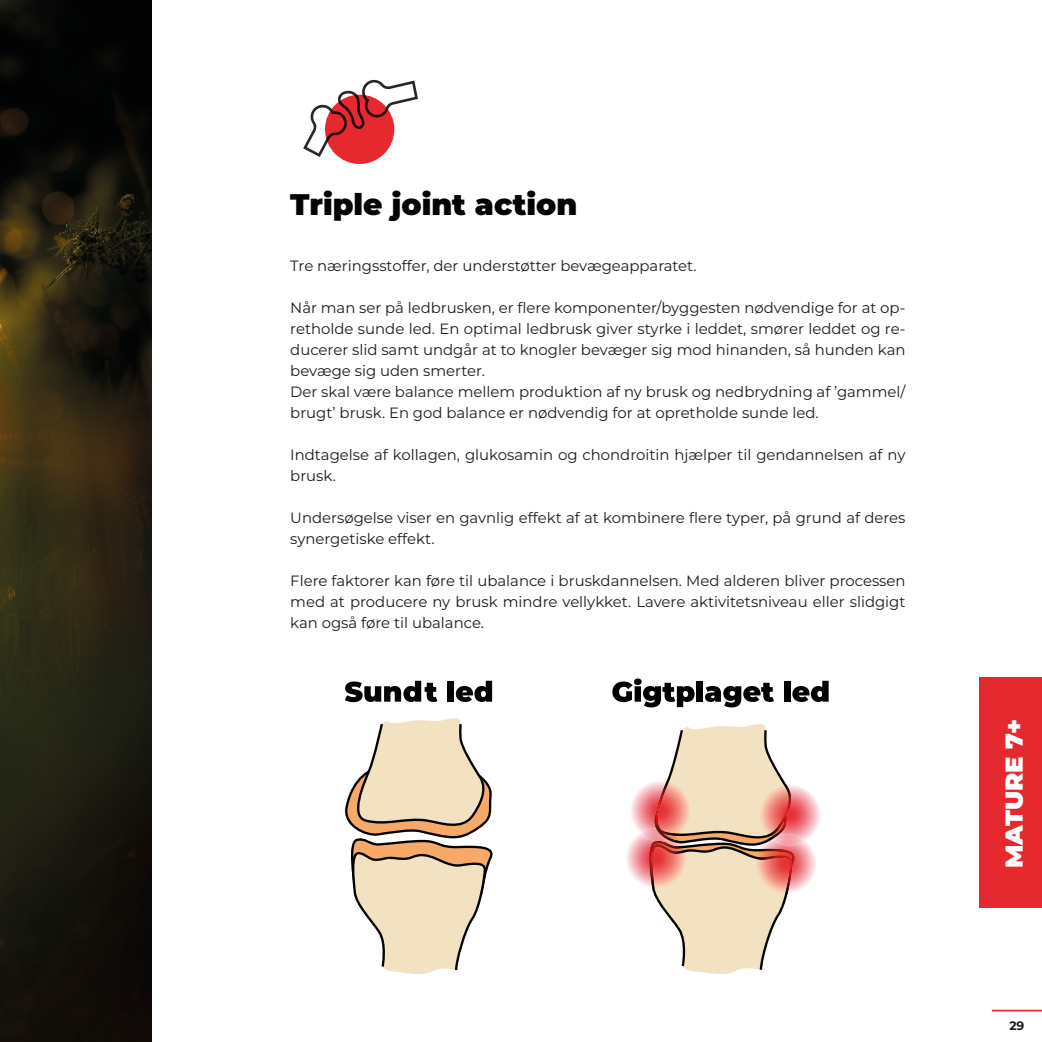
<style>
.page{position:relative;width:1042px;height:1042px;background:#fff}
.page>*{position:absolute;margin:0;border:0;box-sizing:border-box;transform-origin:0 0}
.Headline_2_-_17_pkt___-_sort{font:900 29.75px "Montserrat";color:#020304}
.t1{font:900 24.5px "Montserrat";color:#fff}
.t2{font:14.88px/21px "Montserrat";color:#1d1d1b}
.t3{font:700 12.25px "Montserrat";color:#1d1d1b}
</style>
<div class="page">
<hr style="left:992px;top:1009px;width:50px;height:2px;background:#e6292e">
<img style="left:0;top:0;width:151px;height:1042px">
<svg style="left:345px;top:718px;width:148px;height:256px"></svg>
<img style="left:798px;top:786px;width:22px;height:53px">
<img style="left:798px;top:839px;width:18px;height:52px">
<img style="left:798px;top:834px;width:7px;height:11px">
<img style="left:626px;top:834px;width:20px;height:52px">
<img style="left:631px;top:785px;width:15px;height:46px">
<img style="left:639px;top:828px;width:7px;height:13px">
<svg style="left:646px;top:724px;width:152px;height:250px"></svg>
<img style="left:657px;top:828px;width:18px;height:8px">
<svg style="left:345px;top:681px;width:92px;height:21px"></svg>
<div style="left:447px;top:681px;width:7px;height:21px;background:#020203"></div>
<svg style="left:456px;top:681px;width:36px;height:21px"></svg>
<svg style="left:612px;top:678px;width:82px;height:29px"></svg>
<div style="left:696px;top:681px;width:7px;height:21px;background:#020203"></div>
<svg style="left:705px;top:683px;width:69px;height:24px"></svg>
<div style="left:784px;top:681px;width:6px;height:21px;background:#020203"></div>
<svg style="left:792px;top:681px;width:36px;height:21px"></svg>
<div style="left:325px;top:95px;width:69px;height:69px;background:#e6292e;border-radius:50%"></div>
<svg style="left:303px;top:79px;width:115px;height:78px"></svg>
<div style="left:979px;top:677px;width:63px;height:231px;background:#e6292e"></div>
<p class="Headline_2_-_17_pkt___-_sort" style="left:290px;top:184px;width:288px">Triple joint action</p>
<p class="t2" style="left:290px;top:255px;width:408px">Tre næringsstoffer, der understøtter bevægeapparatet.</p>
<p class="t2" style="left:290px;top:297px;width:617px;text-align:justify">Når man ser på ledbrusken, er flere komponenter/byggesten nødvendige for at op&shy;retholde sunde led. En optimal ledbrusk giver styrke i leddet, smører leddet og re&shy;ducerer slid samt undgår at to knogler bevæger sig mod hinanden, så hunden kan bevæge sig uden smerter.</p>
<p class="t2" style="left:290px;top:381px;width:617px">Der skal være balance mellem produktion af ny brusk og nedbrydning af ’gammel/ brugt’ brusk. En god balance er nødvendig for at opretholde sunde led.</p>
<p class="t2" style="left:290px;top:444px;width:617px">Indtagelse af kollagen, glukosamin og chondroitin hjælper til gendannelsen af ny brusk.</p>
<p class="t2" style="left:290px;top:507px;width:617px">Undersøgelse viser en gavnlig effekt af at kombinere flere typer, på grund af deres synergetiske effekt.</p>
<p class="t2" style="left:290px;top:570px;width:617px;text-align:justify">Flere faktorer kan føre til ubalance i bruskdannelsen. Med alderen bliver processen med at producere ny brusk mindre vellykket. Lavere aktivitetsniveau eller slidgigt kan også føre til ubalance.</p>
<h2 class="t1" style="left:998px;top:868px;width:151px;rotate:-90deg">MATURE 7+</h2>
<p class="t3" style="left:1009px;top:1017px;width:17px">29</p>
</div>
